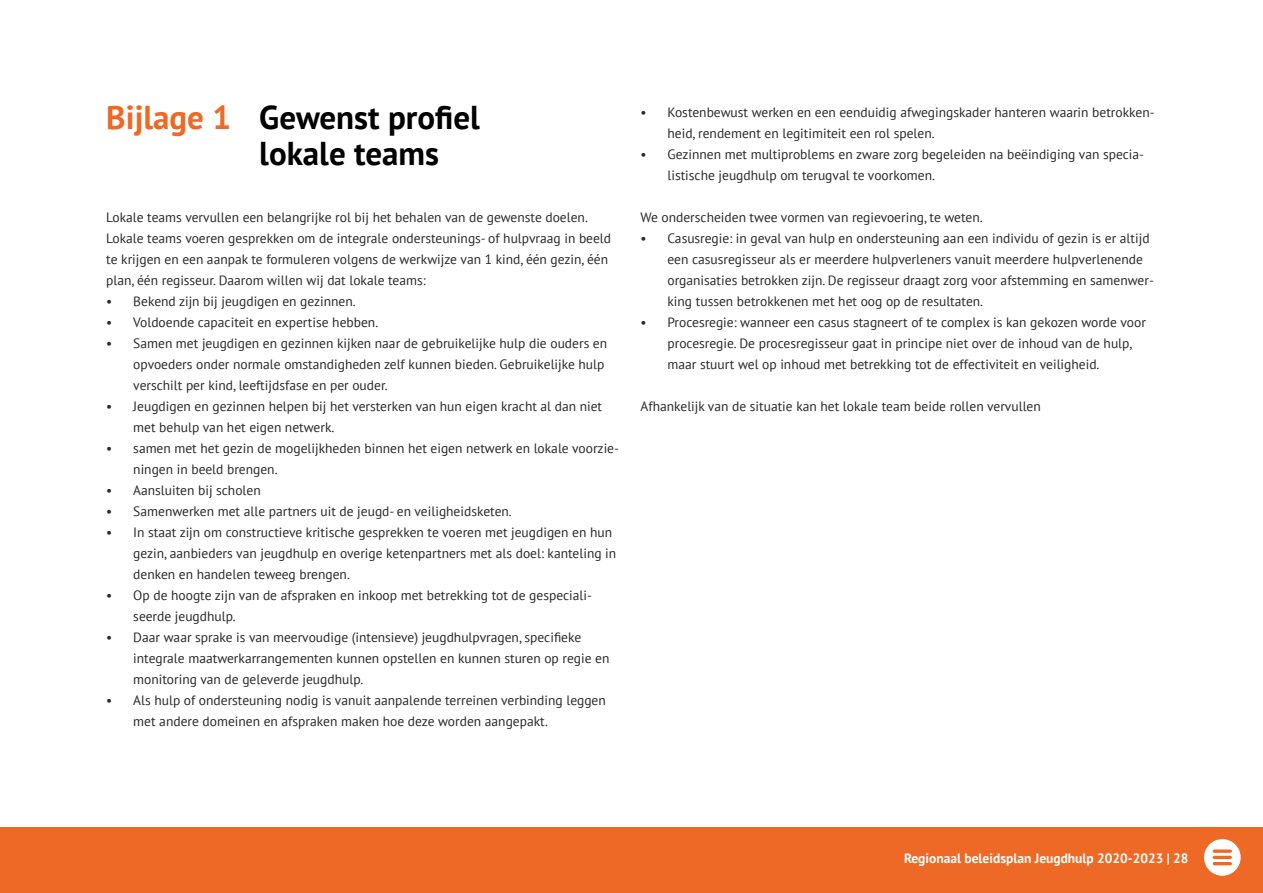
<style>
.page{position:relative;width:1263px;height:893px;background:#fff}
.page>*{position:absolute;margin:0;border:0;box-sizing:border-box;transform-origin:0 0}
.t1{font:700 33px/36px "PT Sans";color:#000}
.t2{font:13.5px/21px "PT Sans";color:#282827}
.t3{font:700 13.5px "PT Sans";color:#fff}
.s1{color:#ed6925}
</style>
<div class="page">
<div style="left:0;top:827px;width:1263px;height:66px;background:#ed6925"></div>
<svg style="left:1204px;top:839px;width:37px;height:37px"></svg>
<svg style="left:1214px;top:849px;width:16px;height:4px"></svg>
<hr style="left:1214px;top:856px;width:16px;height:3px;background:#ed6925">
<hr style="left:1214px;top:862px;width:16px;height:3px;background:#ed6925">
<h1 class="t1" style="left:259px;top:98px;width:222px;text-indent:-153px"><span class="s1">Bijlage 1</span> Gewenst profiel lokale teams</h1>
<p class="t2" style="left:106px;top:206px;width:506px">Lokale teams vervullen een belangrijke rol bij het behalen van de gewenste doelen.<br>Lokale teams voeren gesprekken om de integrale ondersteunings- of hulpvraag in beeld te krijgen en een aanpak te formuleren volgens de werkwijze van 1 kind, één gezin, één plan, één regisseur. Daarom willen wij dat lokale teams:</p>
<p class="t2" style="left:106px;top:290px;width:251px">• Bekend zijn bij jeugdigen en gezinnen.</p>
<p class="t2" style="left:106px;top:311px;width:273px">• Voldoende capaciteit en expertise hebben.</p>
<p class="t2" style="left:133px;top:332px;width:475px;text-indent:-27px">• Samen met jeugdigen en gezinnen kijken naar de gebruikelijke hulp die ouders en opvoeders onder normale omstandigheden zelf kunnen bieden. Gebruikelijke hulp verschilt per kind, leeftijdsfase en per ouder.</p>
<p class="t2" style="left:133px;top:396px;width:470px;text-indent:-27px">• Jeugdigen en gezinnen helpen bij het versterken van hun eigen kracht al dan niet met behulp van het eigen netwerk.</p>
<p class="t2" style="left:133px;top:438px;width:487px;text-indent:-27px">• samen met het gezin de mogelijkheden binnen het eigen netwerk en lokale voorzie&shy;ningen in beeld brengen.</p>
<p class="t2" style="left:106px;top:480px;width:156px">• Aansluiten bij scholen</p>
<p class="t2" style="left:106px;top:501px;width:407px">• Samenwerken met alle partners uit de jeugd- en veiligheidsketen.</p>
<p class="t2" style="left:133px;top:522px;width:484px;text-indent:-27px">• In staat zijn om constructieve kritische gesprekken te voeren met jeugdigen en hun gezin, aanbieders van jeugdhulp en overige ketenpartners met als doel: kanteling in denken en handelen teweeg brengen.</p>
<p class="t2" style="left:133px;top:585px;width:460px;text-indent:-27px">• Op de hoogte zijn van de afspraken en inkoop met betrekking tot de gespeciali&shy;seerde jeugdhulp.</p>
<p class="t2" style="left:133px;top:627px;width:478px;text-indent:-27px">• Daar waar sprake is van meervoudige (intensieve) jeugdhulpvragen, specifieke integrale maatwerkarrangementen kunnen opstellen en kunnen sturen op regie en monitoring van de geleverde jeugdhulp.</p>
<p class="t2" style="left:133px;top:690px;width:474px;text-indent:-27px">• Als hulp of ondersteuning nodig is vanuit aanpalende terreinen verbinding leggen met andere domeinen en afspraken maken hoe deze worden aangepakt.</p>
<p class="t2" style="left:667px;top:102px;width:489px;text-indent:-27px">• Kostenbewust werken en een eenduidig afwegingskader hanteren waarin betrokken&shy;heid, rendement en legitimiteit een rol spelen.</p>
<p class="t2" style="left:667px;top:144px;width:478px;text-indent:-27px">• Gezinnen met multiproblems en zware zorg begeleiden na beëindiging van specia&shy;listische jeugdhulp om terugval te voorkomen.</p>
<p class="t2" style="left:640px;top:207px;width:344px">We onderscheiden twee vormen van regievoering, te weten.</p>
<p class="t2" style="left:667px;top:228px;width:488px;text-indent:-27px">• Casusregie: in geval van hulp en ondersteuning aan een individu of gezin is er altijd een casusregisseur als er meerdere hulpverleners vanuit meerdere hulpverlenende organisaties betrokken zijn. De regisseur draagt zorg voor afstemming en samenwer&shy;king tussen betrokkenen met het oog op de resultaten.</p>
<p class="t2" style="left:667px;top:312px;width:480px;text-indent:-27px">• Procesregie: wanneer een casus stagneert of te complex is kan gekozen worde voor procesregie. De procesregisseur gaat in principe niet over de inhoud van de hulp, maar stuurt wel op inhoud met betrekking tot de effectiviteit en veiligheid.</p>
<p class="t2" style="left:640px;top:396px;width:402px">Afhankelijk van de situatie kan het lokale team beide rollen vervullen</p>
<p class="t3" style="left:904px;top:849px;width:286px">Regionaal beleidsplan Jeugdhulp 2020-2023 | 28</p>
</div>
